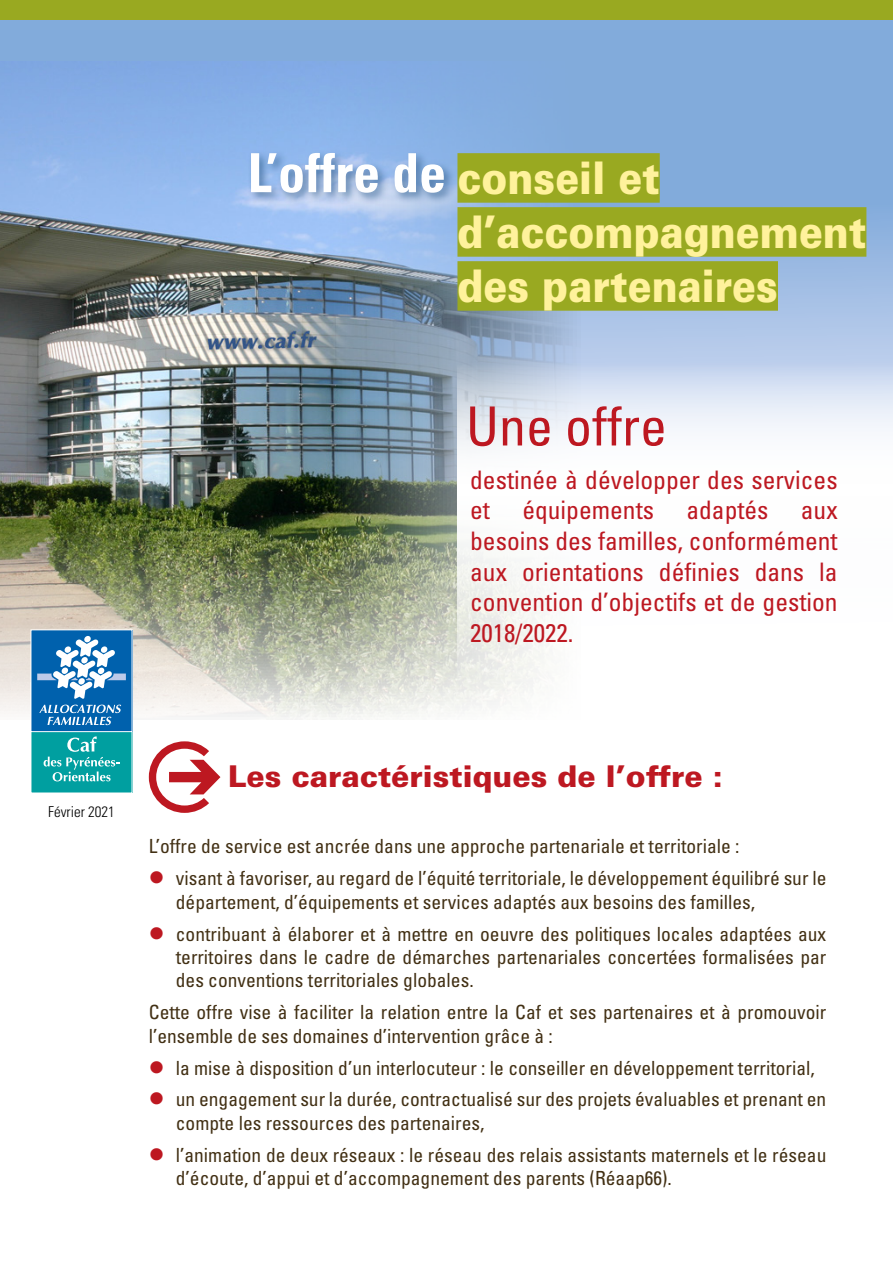
<style>
.page{position:relative;width:893px;height:1263px;background:#fff}
.page>*{position:absolute;margin:0;border:0;box-sizing:border-box;transform-origin:0 0}
.t1{font:700 condensed 54px "Univers LT Std";color:#fff}
.t2{font:condensed 54px "Univers LT Std";color:#bd1821}
.t3{font:900 45px/54px "Univers LT Std";color:#fff29c;scale:.87 1}
.t4{font:900 30px "Univers LT Std";color:#bd1821}
.t5{font:condensed 25.5px/30.6px "Univers LT Std";color:#bd1821}
.t6{font:condensed 19.5px/32px "Univers LT Std";color:#423014}
.t7{font:300 condensed 15px "Univers LT Std";color:#000}
</style>
<div class="page">
<div style="left:0;top:19px;width:893px;height:701px;background:#82abdb"></div>
<img style="left:0;top:62px;width:893px;height:657px">
<svg style="left:457px;top:361px;width:436px;height:326px"></svg>
<div style="left:457px;top:153px;width:203px;height:50px;background:#99a921"></div>
<div style="left:457px;top:207px;width:409px;height:50px;background:#99a921"></div>
<div style="left:457px;top:261px;width:321px;height:50px;background:#99a921"></div>
<div style="left:0;top:0;width:893px;height:19px;background:#99a921"></div>
<div style="left:247px;top:149px;width:210px;height:56px;background:#376593;opacity:.75"></div>
<svg style="left:149px;top:741px;width:71px;height:72px"></svg>
<div style="left:31px;top:683px;width:101px;height:110px;background:#009fa0"></div>
<div style="left:31px;top:630px;width:101px;height:102px;background:#0061ad"></div>
<div style="left:30px;top:629px;width:103px;height:103px;border:1px solid #fff"></div>
<div style="left:84px;top:636px;width:7px;height:6px;background:#fff;border-radius:50%"></div>
<svg style="left:37px;top:639px;width:89px;height:60px"></svg>
<svg style="left:39px;top:705px;width:82px;height:20px"></svg>
<svg style="left:44px;top:736px;width:75px;height:45px"></svg>
<h1 class="t1" style="left:248px;top:140px;width:200px">L’offre de</h1>
<h2 class="t3" style="left:457px;top:151px;width:472px">conseil et d’accompagnement des partenaires</h2>
<h1 class="t2" style="left:466px;top:392px;width:202px">Une offre</h1>
<h3 class="t5" style="left:470px;top:464px;width:369px">destinée à développer des services et</h3>
<h3 class="t5" style="left:522px;top:495px;width:133px">équipements</h3>
<h3 class="t5" style="left:686px;top:495px;width:84px">adaptés</h3>
<h3 class="t5" style="left:470px;top:495px;width:369px;text-align:justify;text-indent:331px">aux besoins des familles, conformément aux orientations définies dans la convention d’objectifs et de gestion 2018/2022.</h3>
<p class="t7" style="left:48px;top:802px;width:68px">Février 2021</p>
<h3 class="t4" style="left:228px;top:758px;width:496px">Les caractéristiques de l’offre :</h3>
<p class="t6" style="left:176px;top:830px;width:652px;text-indent:-27px">L’offre de service est ancrée dans une approche partenariale et territoriale :<br>visant à favoriser, au regard de l’équité territoriale, le développement équilibré sur le</p>
<p class="t6" style="left:176px;top:885px;width:652px">département, d’équipements et services adaptés aux besoins des familles, contribuant à élaborer et à mettre en oeuvre des politiques locales adaptées aux</p>
<p class="t6" style="left:176px;top:945px;width:652px;line-height:23.4px">territoires dans le cadre de démarches partenariales concertées formalisées par des conventions territoriales globales.</p>
<p class="t6" style="left:149px;top:1000px;width:679px;line-height:23.4px">Cette offre vise à faciliter la relation entre la Caf et ses partenaires et à promouvoir l’ensemble de ses domaines d’intervention grâce à :</p>
<p class="t6" style="left:176px;top:1051px;width:652px">la mise à disposition d’un interlocuteur : le conseiller en développement territorial, un engagement sur la durée, contractualisé sur des projets évaluables et prenant en</p>
<p class="t6" style="left:176px;top:1107px;width:652px">compte les ressources des partenaires,<br>l’animation de deux réseaux : le réseau des relais assistants maternels et le réseau</p>
<p class="t6" style="left:176px;top:1162px;width:498px">d’écoute, d’appui et d’accompagnement des parents (Réaap66).</p>
</div>
